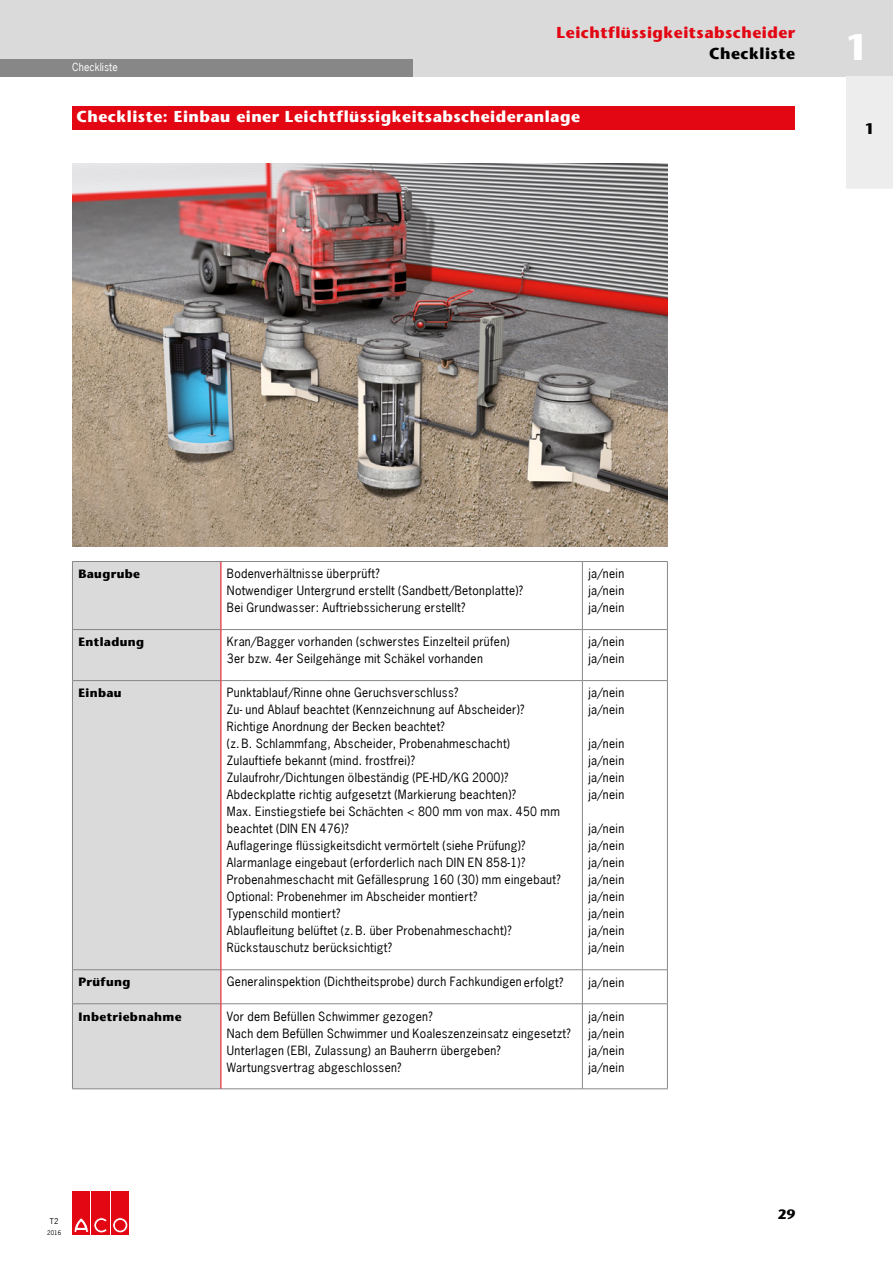
<style>
.page{position:relative;width:893px;height:1263px;background:#fff}
.page>*{position:absolute;margin:0;border:0;box-sizing:border-box;transform-origin:0 0}
.t1{font:700 36px "Stone Sans";color:#fff}
.t2{font:700 15.75px "Stone Sans";letter-spacing:.03em;color:#fff}
.t3{font:700 15.75px "Stone Sans";letter-spacing:.03em;color:#e30613}
.t4{font:700 15.75px "Stone Sans";letter-spacing:.03em;color:#000}
.t5{font:700 15px "Stone Sans";color:#000}
.t6{font:700 13.5px "Stone Sans";color:#000}
.t7{font:12px/17px "News Gothic";letter-spacing:.025em;color:#000}
.t8{font:700 12px "Stone Sans";letter-spacing:.03em;color:#000}
.t9{font:10.5px "News Gothic";letter-spacing:.005em;color:#fff}
.t10{font:7.5px "News Gothic";color:#000}
.t11{font:6px "News Gothic";color:#000}
</style>
<div class="page">
<div style="left:0;top:0;width:893px;height:77px;background:#dadada"></div>
<div style="left:72px;top:1191px;width:18px;height:43px;background:#e30613"></div>
<svg style="left:74px;top:1218px;width:14px;height:14px"></svg>
<div style="left:92px;top:1191px;width:18px;height:43px;background:#e30613"></div>
<svg style="left:94px;top:1217px;width:13px;height:16px"></svg>
<div style="left:111px;top:1191px;width:18px;height:43px;background:#e30613"></div>
<svg style="left:113px;top:1218px;width:15px;height:15px"></svg>
<div style="left:113px;top:1217px;width:15px;height:16px;border:1px solid #e30613;border-radius:50%"></div>
<div style="left:115px;top:1220px;width:10px;height:10px;background:#e30613;border-radius:50%"></div>
<div style="left:115px;top:1220px;width:10px;height:10px;border:1px solid #e30613;border-radius:50%"></div>
<div style="left:0;top:60px;width:412px;height:17px;background:#878787"></div>
<div style="left:846px;top:77px;width:47px;height:107px;background:#ededed"></div>
<div style="left:846px;top:180px;width:47px;height:9px;background:#ededed"></div>
<img style="left:72px;top:164px;width:596px;height:382px">
<div style="left:73px;top:562px;width:148px;height:526px;background:#dadada"></div>
<hr style="left:72px;top:561px;width:149px;height:1px;background:#878787">
<hr style="left:72px;top:562px;width:1px;height:67px;background:#878787">
<hr style="left:221px;top:561px;width:361px;height:1px;background:#878787">
<hr style="left:582px;top:561px;width:86px;height:1px;background:#878787">
<hr style="left:582px;top:562px;width:1px;height:67px;background:#878787">
<hr style="left:667px;top:562px;width:1px;height:67px;background:#878787">
<hr style="left:72px;top:629px;width:149px;height:1px;background:#878787">
<hr style="left:72px;top:630px;width:1px;height:50px;background:#878787">
<hr style="left:221px;top:629px;width:361px;height:1px;background:#878787">
<hr style="left:582px;top:629px;width:86px;height:1px;background:#878787">
<hr style="left:582px;top:630px;width:1px;height:50px;background:#878787">
<hr style="left:667px;top:630px;width:1px;height:50px;background:#878787">
<hr style="left:72px;top:680px;width:149px;height:1px;background:#878787">
<hr style="left:72px;top:681px;width:1px;height:288px;background:#878787">
<hr style="left:221px;top:680px;width:361px;height:1px;background:#878787">
<hr style="left:582px;top:680px;width:86px;height:1px;background:#878787">
<hr style="left:582px;top:681px;width:1px;height:288px;background:#878787">
<hr style="left:667px;top:681px;width:1px;height:288px;background:#878787">
<hr style="left:72px;top:969px;width:149px;height:1px;background:#878787">
<hr style="left:72px;top:970px;width:1px;height:33px;background:#878787">
<hr style="left:221px;top:969px;width:361px;height:1px;background:#878787">
<hr style="left:582px;top:969px;width:86px;height:1px;background:#878787">
<hr style="left:582px;top:970px;width:1px;height:33px;background:#878787">
<hr style="left:667px;top:970px;width:1px;height:33px;background:#878787">
<hr style="left:72px;top:1003px;width:149px;height:1px;background:#878787">
<hr style="left:72px;top:1004px;width:1px;height:85px;background:#878787">
<hr style="left:221px;top:1003px;width:361px;height:1px;background:#878787">
<hr style="left:582px;top:1003px;width:86px;height:1px;background:#878787">
<hr style="left:582px;top:1004px;width:1px;height:85px;background:#878787">
<hr style="left:667px;top:1004px;width:1px;height:85px;background:#878787">
<hr style="left:72px;top:1088px;width:149px;height:1px;background:#878787">
<hr style="left:221px;top:1088px;width:361px;height:1px;background:#878787">
<hr style="left:582px;top:1088px;width:86px;height:1px;background:#878787">
<hr style="left:221px;top:562px;width:1px;height:67px;background:#e30613">
<hr style="left:221px;top:629px;width:1px;height:52px;background:#e30613">
<hr style="left:221px;top:681px;width:1px;height:289px;background:#e30613">
<hr style="left:221px;top:970px;width:1px;height:34px;background:#e30613">
<hr style="left:221px;top:1004px;width:1px;height:85px;background:#e30613">
<div style="left:72px;top:106px;width:723px;height:24px;background:#e30613"></div>
<p class="t9" style="left:72px;top:60px;width:47px">Checkliste</p>
<h2 class="t3" style="left:557px;top:23px;width:240px">Leichtflüssigkeitsabscheider</h2>
<h2 class="t4" style="left:709px;top:44px;width:87px">Checkliste</h2>
<h2 class="t2" style="left:77px;top:107px;width:505px">Checkliste: Einbau einer Leichtflüssigkeitsabscheideranlage</h2>
<h1 class="t1" style="left:845px;top:25px;width:24px">1</h1>
<p class="t5" style="left:865px;top:120px;width:11px">1</p>
<p class="t8" style="left:78px;top:567px;width:63px">Baugrube</p>
<p class="t7" style="left:227px;top:565px;width:298px">Bodenverhältnisse überprüft?<br>Notwendiger Untergrund erstellt (Sandbett/Betonplatte)?<br>Bei Grundwasser: Auftriebssicherung erstellt?</p>
<p class="t7" style="left:588px;top:565px;width:37px;text-align:justify">ja/nein ja/nein ja/nein</p>
<p class="t8" style="left:78px;top:635px;width:67px">Entladung</p>
<p class="t7" style="left:227px;top:633px;width:284px">Kran/Bagger vorhanden (schwerstes Einzelteil prüfen)<br>3er bzw. 4er Seilgehänge mit Schäkel vorhanden</p>
<p class="t7" style="left:588px;top:633px;width:37px">ja/nein ja/nein</p>
<p class="t8" style="left:78px;top:686px;width:45px">Einbau</p>
<p class="t7" style="left:227px;top:684px;width:335px">Punktablauf/Rinne ohne Geruchsverschluss?<br>Zu- und Ablauf beachtet (Kennzeichnung auf Abscheider)?<br>Richtige Anordnung der Becken beachtet?<br>(z. B. Schlammfang, Abscheider, Probenahmeschacht)<br>Zulauftiefe bekannt (mind. frostfrei)?<br>Zulaufrohr/Dichtungen ölbeständig (PE-HD/KG 2000)?<br>Abdeckplatte richtig aufgesetzt (Markierung beachten)?<br>Max. Einstiegstiefe bei Schächten &lt; 800 mm von max. 450 mm beachtet (DIN EN 476)?<br>Auflageringe flüssigkeitsdicht vermörtelt (siehe Prüfung)?<br>Alarmanlage eingebaut (erforderlich nach DIN EN 858-1)?<br>Probenahmeschacht mit Gefällesprung 160 (30) mm eingebaut?<br>Optional: Probenehmer im Abscheider montiert?<br>Typenschild montiert?<br>Ablaufleitung belüftet (z. B. über Probenahmeschacht)?<br>Rückstauschutz berücksichtigt?</p>
<p class="t7" style="left:588px;top:684px;width:37px">ja/nein ja/nein</p>
<p class="t7" style="left:588px;top:735px;width:37px;text-align:justify">ja/nein ja/nein ja/nein ja/nein</p>
<p class="t7" style="left:588px;top:820px;width:37px;text-align:justify">ja/nein ja/nein ja/nein ja/nein ja/nein ja/nein ja/nein ja/nein</p>
<p class="t8" style="left:78px;top:975px;width:54px">Prüfung</p>
<p class="t7" style="left:227px;top:973px;width:338px">Generalinspektion (Dichtheitsprobe) durch Fachkundigen erfolgt?</p>
<p class="t7" style="left:588px;top:973px;width:37px">ja/nein</p>
<p class="t8" style="left:78px;top:1009px;width:105px">Inbetriebnahme</p>
<p class="t7" style="left:227px;top:1007px;width:345px">Vor dem Befüllen Schwimmer gezogen?<br>Nach dem Befüllen Schwimmer und Koaleszenzeinsatz eingesetzt?<br>Unterlagen (EBI, Zulassung) an Bauherrn übergeben?<br>Wartungsvertrag abgeschlossen?</p>
<p class="t7" style="left:588px;top:1007px;width:37px;text-align:justify">ja/nein ja/nein ja/nein ja/nein</p>
<p class="t10" style="left:50px;top:1216px;width:10px">T2</p>
<p class="t11" style="left:47px;top:1228px;width:16px">2016</p>
<p class="t6" style="left:778px;top:1206px;width:19px">29</p>
</div>
